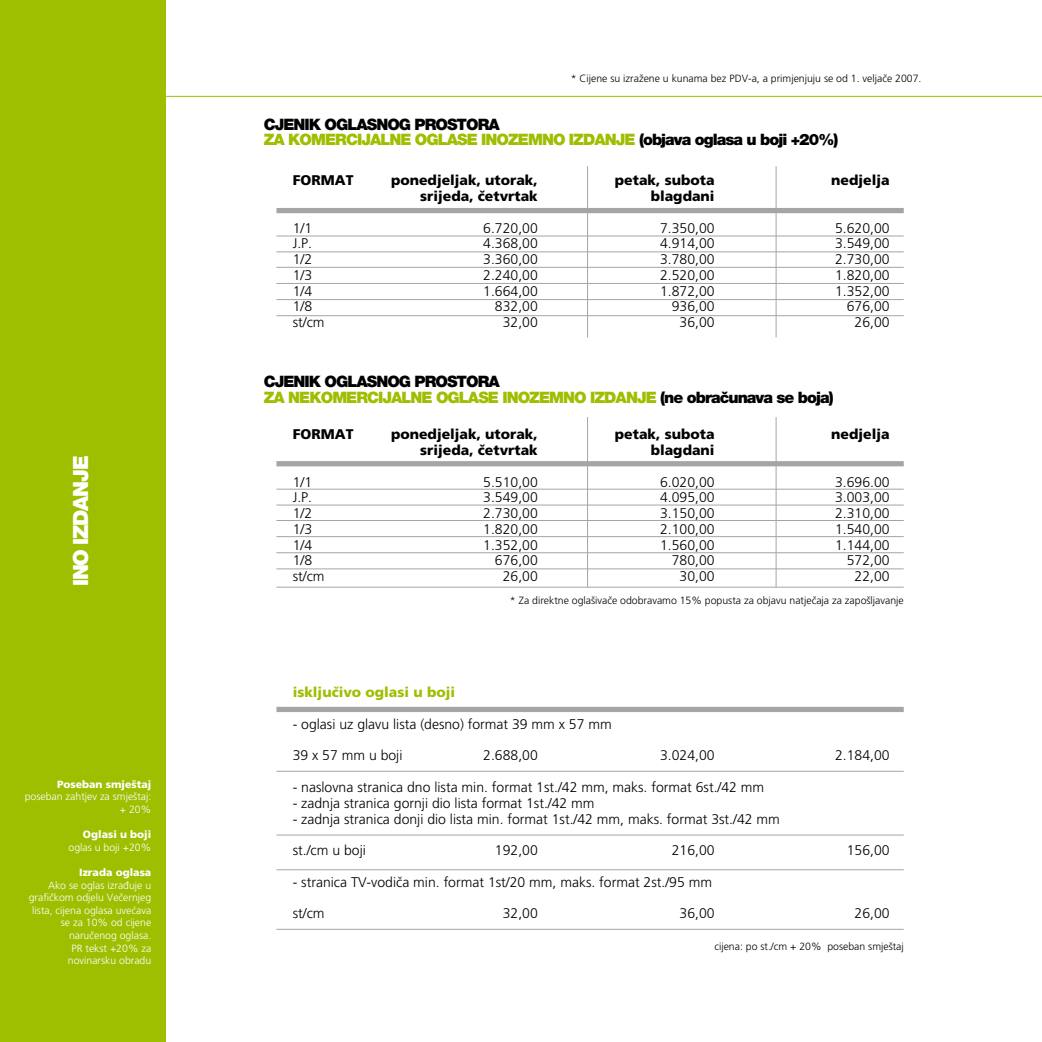
<style>
.page{position:relative;width:1042px;height:1042px;background:#fff}
.page>*{position:absolute;margin:0;border:0;box-sizing:border-box;transform-origin:0 0}
.t1{font:900 21px "VL Helvetica Neue";letter-spacing:-.06em;color:#fff}
.t2{font:900 15.75px/15.8px "VL Helvetica Neue";letter-spacing:-.06em;color:#000}
.t3{font:300 14px "VL Frutiger";color:#000}
.t4{font:900 14px "VL Frutiger";color:#000}
.t5{font:900 14px "VL Frutiger";color:#9dbf00}
.t6{font:300 10.5px/12.6px "VL Frutiger";color:#fff;text-align:right}
.t7{font:300 10.5px "VL Frutiger";color:#000}
.t8{font:900 10.5px "VL Frutiger";color:#fff}
.s1{color:#9dbf00}
</style>
<div class="page">
<div style="left:0;top:0;width:165px;height:1042px;background:#9dbf00"></div>
<hr style="left:276px;top:236px;width:628px;height:1px;background:#a4a5a5">
<hr style="left:276px;top:251px;width:628px;height:1px;background:#a4a5a5">
<hr style="left:276px;top:267px;width:628px;height:1px;background:#a4a5a5">
<hr style="left:276px;top:283px;width:628px;height:1px;background:#a4a5a5">
<hr style="left:276px;top:299px;width:628px;height:1px;background:#a4a5a5">
<hr style="left:276px;top:315px;width:628px;height:1px;background:#a4a5a5">
<div style="left:276px;top:208px;width:628px;height:5px;background:#a4a5a5"></div>
<hr style="left:587px;top:166px;width:1px;height:171px;background:#a4a5a5">
<hr style="left:775px;top:166px;width:1px;height:171px;background:#a4a5a5">
<hr style="left:276px;top:489px;width:628px;height:1px;background:#a4a5a5">
<hr style="left:276px;top:504px;width:628px;height:1px;background:#a4a5a5">
<hr style="left:276px;top:520px;width:628px;height:1px;background:#a4a5a5">
<hr style="left:276px;top:536px;width:628px;height:1px;background:#a4a5a5">
<hr style="left:276px;top:552px;width:628px;height:1px;background:#a4a5a5">
<hr style="left:276px;top:568px;width:628px;height:1px;background:#a4a5a5">
<div style="left:276px;top:461px;width:628px;height:5px;background:#a4a5a5"></div>
<hr style="left:276px;top:587px;width:628px;height:1px;background:#a4a5a5">
<div style="left:276px;top:707px;width:628px;height:5px;background:#a4a5a5"></div>
<hr style="left:276px;top:771px;width:628px;height:1px;background:#a4a5a5">
<hr style="left:276px;top:869px;width:628px;height:1px;background:#a4a5a5">
<hr style="left:587px;top:417px;width:1px;height:170px;background:#a4a5a5">
<hr style="left:775px;top:417px;width:1px;height:170px;background:#a4a5a5">
<hr style="left:276px;top:834px;width:628px;height:1px;background:#a4a5a5">
<hr style="left:276px;top:929px;width:628px;height:1px;background:#a4a5a5">
<hr style="left:144px;top:96px;width:898px;height:1px;background:#9dbf00">
<h1 class="t1" style="left:67px;top:586px;width:132px;rotate:-90deg">INO IZDANJE</h1>
<p class="t8" style="left:57px;top:778px;width:96px">Poseban smještaj</p>
<p class="t6" style="left:25px;top:790px;width:128px">poseban zahtjev za smještaj: + 20%</p>
<p class="t8" style="left:83px;top:828px;width:70px">Oglasi u boji</p>
<p class="t6" style="left:69px;top:840px;width:84px">oglas u boji +20%</p>
<p class="t8" style="left:79px;top:866px;width:74px">Izrada oglasa</p>
<p class="t6" style="left:29px;top:878px;width:124px">Ako se oglas izrađuje u grafičkom odjelu Večernjeg lista, cijena oglasa uvećava se za 10% od cijene naručenog oglasa.<br>PR tekst +20% za novinarsku obradu</p>
<p class="t7" style="left:571px;top:73px;width:352px">* Cijene su izražene u kunama bez PDV-a, a primjenjuju se od 1. veljače 2007.</p>
<p class="t2" style="left:264px;top:116px;width:576px">CJENIK OGLASNOG PROSTORA<br><span class="s1">ZA KOMERCIJALNE OGLASE INOZEMNO IZDANJE</span> (objava oglasa u boji +20%)</p>
<p class="t4" style="left:293px;top:172px;width:62px">FORMAT</p>
<p class="t4" style="left:391px;top:172px;width:148px">ponedjeljak, utorak,</p>
<p class="t4" style="left:615px;top:172px;width:101px">petak, subota</p>
<p class="t4" style="left:831px;top:172px;width:60px">nedjelja</p>
<p class="t4" style="left:420px;top:188px;width:119px">srijeda, četvrtak</p>
<p class="t4" style="left:651px;top:188px;width:65px">blagdani</p>
<p class="t3" style="left:293px;top:220px;width:21px">1/1</p>
<p class="t3" style="left:483px;top:220px;width:56px">6.720,00</p>
<p class="t3" style="left:660px;top:220px;width:56px">7.350,00</p>
<p class="t3" style="left:835px;top:220px;width:56px">5.620,00</p>
<p class="t3" style="left:293px;top:235px;width:21px">J.P.</p>
<p class="t3" style="left:483px;top:235px;width:56px">4.368,00</p>
<p class="t3" style="left:660px;top:235px;width:56px">4.914,00</p>
<p class="t3" style="left:835px;top:235px;width:56px">3.549,00</p>
<p class="t3" style="left:293px;top:251px;width:21px">1/2</p>
<p class="t3" style="left:483px;top:251px;width:56px">3.360,00</p>
<p class="t3" style="left:660px;top:251px;width:56px">3.780,00</p>
<p class="t3" style="left:835px;top:251px;width:56px">2.730,00</p>
<p class="t3" style="left:293px;top:267px;width:21px">1/3</p>
<p class="t3" style="left:483px;top:267px;width:56px">2.240,00</p>
<p class="t3" style="left:660px;top:267px;width:56px">2.520,00</p>
<p class="t3" style="left:835px;top:267px;width:56px">1.820,00</p>
<p class="t3" style="left:293px;top:283px;width:21px">1/4</p>
<p class="t3" style="left:483px;top:283px;width:56px">1.664,00</p>
<p class="t3" style="left:660px;top:283px;width:56px">1.872,00</p>
<p class="t3" style="left:835px;top:283px;width:56px">1.352,00</p>
<p class="t3" style="left:293px;top:298px;width:21px">1/8</p>
<p class="t3" style="left:495px;top:298px;width:44px">832,00</p>
<p class="t3" style="left:672px;top:298px;width:44px">936,00</p>
<p class="t3" style="left:847px;top:298px;width:44px">676,00</p>
<p class="t3" style="left:293px;top:314px;width:33px">st/cm</p>
<p class="t3" style="left:503px;top:314px;width:37px">32,00</p>
<p class="t3" style="left:679px;top:314px;width:37px">36,00</p>
<p class="t3" style="left:854px;top:314px;width:37px">26,00</p>
<p class="t2" style="left:264px;top:373px;width:571px">CJENIK OGLASNOG PROSTORA<br><span class="s1">ZA NEKOMERCIJALNE OGLASE INOZEMNO IZDANJE</span> (ne obračunava se boja)</p>
<p class="t4" style="left:293px;top:426px;width:62px">FORMAT</p>
<p class="t4" style="left:391px;top:426px;width:148px">ponedjeljak, utorak,</p>
<p class="t4" style="left:615px;top:426px;width:101px">petak, subota</p>
<p class="t4" style="left:831px;top:426px;width:60px">nedjelja</p>
<p class="t4" style="left:420px;top:442px;width:119px">srijeda, četvrtak</p>
<p class="t4" style="left:651px;top:442px;width:65px">blagdani</p>
<p class="t3" style="left:293px;top:474px;width:21px">1/1</p>
<p class="t3" style="left:483px;top:474px;width:56px">5.510,00</p>
<p class="t3" style="left:660px;top:474px;width:56px">6.020,00</p>
<p class="t3" style="left:835px;top:474px;width:56px">3.696.00</p>
<p class="t3" style="left:293px;top:489px;width:21px">J.P.</p>
<p class="t3" style="left:483px;top:489px;width:56px">3.549,00</p>
<p class="t3" style="left:660px;top:489px;width:56px">4.095,00</p>
<p class="t3" style="left:835px;top:489px;width:56px">3.003,00</p>
<p class="t3" style="left:293px;top:505px;width:21px">1/2</p>
<p class="t3" style="left:483px;top:505px;width:56px">2.730,00</p>
<p class="t3" style="left:660px;top:505px;width:56px">3.150,00</p>
<p class="t3" style="left:835px;top:505px;width:56px">2.310,00</p>
<p class="t3" style="left:293px;top:521px;width:21px">1/3</p>
<p class="t3" style="left:483px;top:521px;width:56px">1.820,00</p>
<p class="t3" style="left:660px;top:521px;width:56px">2.100,00</p>
<p class="t3" style="left:835px;top:521px;width:56px">1.540,00</p>
<p class="t3" style="left:293px;top:537px;width:21px">1/4</p>
<p class="t3" style="left:483px;top:537px;width:56px">1.352,00</p>
<p class="t3" style="left:660px;top:537px;width:56px">1.560,00</p>
<p class="t3" style="left:835px;top:537px;width:56px">1.144,00</p>
<p class="t3" style="left:293px;top:552px;width:21px">1/8</p>
<p class="t3" style="left:495px;top:552px;width:44px">676,00</p>
<p class="t3" style="left:672px;top:552px;width:44px">780,00</p>
<p class="t3" style="left:847px;top:552px;width:44px">572,00</p>
<p class="t3" style="left:293px;top:568px;width:33px">st/cm</p>
<p class="t3" style="left:503px;top:568px;width:37px">26,00</p>
<p class="t3" style="left:679px;top:568px;width:37px">30,00</p>
<p class="t3" style="left:854px;top:568px;width:37px">22,00</p>
<p class="t7" style="left:510px;top:594px;width:395px">* Za direktne oglašivače odobravamo 15% popusta za objavu natječaja za zapošljavanje</p>
<p class="t5" style="left:293px;top:684px;width:164px">isključivo oglasi u boji</p>
<p class="t3" style="left:293px;top:716px;width:320px">- oglasi uz glavu lista (desno) format 39 mm x 57 mm</p>
<p class="t3" style="left:293px;top:747px;width:111px">39 x 57 mm u boji</p>
<p class="t3" style="left:483px;top:747px;width:56px">2.688,00</p>
<p class="t3" style="left:660px;top:747px;width:56px">3.024,00</p>
<p class="t3" style="left:835px;top:747px;width:56px">2.184,00</p>
<p class="t3" style="left:293px;top:779px;width:473px">- naslovna stranica dno lista min. format 1st./42 mm, maks. format 6st./42 mm</p>
<p class="t3" style="left:293px;top:795px;width:303px">- zadnja stranica gornji dio lista format 1st./42 mm</p>
<p class="t3" style="left:293px;top:810px;width:488px">- zadnja stranica donji dio lista min. format 1st./42 mm, maks. format 3st./42 mm</p>
<p class="t3" style="left:293px;top:842px;width:75px">st./cm u boji</p>
<p class="t3" style="left:495px;top:842px;width:44px">192,00</p>
<p class="t3" style="left:672px;top:842px;width:44px">216,00</p>
<p class="t3" style="left:847px;top:842px;width:44px">156,00</p>
<p class="t3" style="left:293px;top:873px;width:421px">- stranica TV-vodiča min. format 1st/20 mm, maks. format 2st./95 mm</p>
<p class="t3" style="left:293px;top:905px;width:33px">st/cm</p>
<p class="t3" style="left:503px;top:905px;width:37px">32,00</p>
<p class="t3" style="left:679px;top:905px;width:37px">36,00</p>
<p class="t3" style="left:854px;top:905px;width:37px">26,00</p>
<p class="t7" style="left:714px;top:940px;width:191px">cijena: po st./cm + 20% poseban smještaj</p>
</div>
